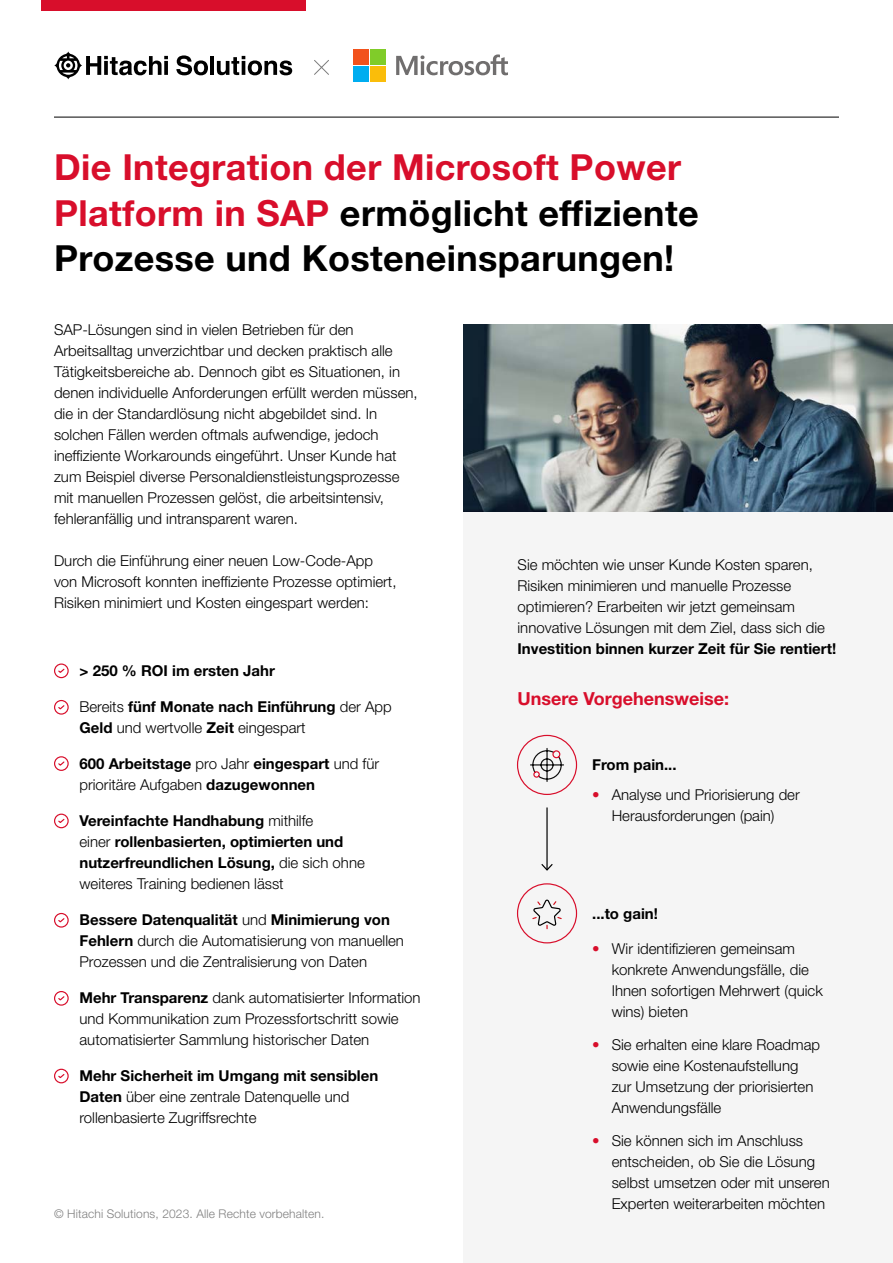
<style>
.page{position:relative;width:893px;height:1263px;background:#fff}
.page>*{position:absolute;margin:0;border:0;box-sizing:border-box;transform-origin:0 0}
.t1{font:700 36px/45px "Helvetica Neue LT Std";letter-spacing:.01em;color:#000}
.t2{font:700 18px "Helvetica Neue LT Std";color:#d80e2b}
.t3{font:300 15px/21px "Helvetica Neue LT Std";color:#000}
.t4{font:700 15px/21px "Helvetica Neue LT Std";color:#000}
.t5{font:300 12px "Helvetica Neue LT Std";letter-spacing:.01em;color:#808080}
.s1{color:#d80e2b}
.s2{font-weight:700}
.s3{font-weight:300}
</style>
<div class="page">
<img style="left:463px;top:325px;width:430px;height:187px">
<hr style="left:54px;top:117px;width:785px;height:1px;background:#000">
<div style="left:41px;top:0;width:264px;height:10px;background:#d80e2b"></div>
<svg style="left:314px;top:60px;width:15px;height:15px"></svg>
<svg style="left:396px;top:54px;width:112px;height:21px"></svg>
<div style="left:353px;top:49px;width:16px;height:16px;background:#f2521c"></div>
<div style="left:371px;top:49px;width:15px;height:16px;background:#80cc29"></div>
<div style="left:353px;top:66px;width:16px;height:15px;background:#00adf0"></div>
<div style="left:371px;top:66px;width:15px;height:15px;background:#fabd0a"></div>
<svg style="left:54px;top:51px;width:114px;height:28px"></svg>
<svg style="left:164px;top:61px;width:4px;height:14px"></svg>
<svg style="left:176px;top:55px;width:32px;height:20px"></svg>
<hr style="left:210px;top:56px;width:4px;height:19px;background:#000">
<svg style="left:217px;top:56px;width:75px;height:19px"></svg>
<div style="left:54px;top:663px;width:15px;height:15px;border:1px solid #d80e2b;border-radius:50%"></div>
<svg style="left:58px;top:668px;width:7px;height:5px"></svg>
<div style="left:54px;top:700px;width:15px;height:15px;border:1px solid #d80e2b;border-radius:50%"></div>
<svg style="left:58px;top:705px;width:7px;height:5px"></svg>
<div style="left:54px;top:756px;width:15px;height:15px;border:1px solid #d80e2b;border-radius:50%"></div>
<svg style="left:58px;top:761px;width:7px;height:5px"></svg>
<div style="left:54px;top:813px;width:15px;height:15px;border:1px solid #d80e2b;border-radius:50%"></div>
<svg style="left:58px;top:818px;width:7px;height:5px"></svg>
<div style="left:54px;top:913px;width:15px;height:14px;border:1px solid #d80e2b;border-radius:50%"></div>
<svg style="left:58px;top:918px;width:7px;height:5px"></svg>
<div style="left:54px;top:991px;width:15px;height:15px;border:1px solid #d80e2b;border-radius:50%"></div>
<svg style="left:58px;top:996px;width:7px;height:5px"></svg>
<div style="left:54px;top:1069px;width:15px;height:14px;border:1px solid #d80e2b;border-radius:50%"></div>
<svg style="left:58px;top:1074px;width:7px;height:5px"></svg>
<div style="left:463px;top:513px;width:430px;height:750px;background:#f5f5f5"></div>
<hr style="left:546px;top:807px;width:2px;height:63px;background:#000">
<svg style="left:541px;top:862px;width:12px;height:9px"></svg>
<div style="left:517px;top:883px;width:60px;height:60px;border:1px solid #d80e2b;border-radius:50%"></div>
<svg style="left:532px;top:899px;width:30px;height:31px"></svg>
<div style="left:517px;top:735px;width:60px;height:60px;border:1px solid #d80e2b;border-radius:50%"></div>
<svg style="left:530px;top:748px;width:34px;height:34px"></svg>
<h1 class="t1" style="left:54px;top:144px;width:646px"><span class="s1">Die Integration der Microsoft Power<br>Platform in SAP</span> ermöglicht effiziente<br>Prozesse und Kosteneinsparungen!</h1>
<p class="t3" style="left:54px;top:319px;width:365px">SAP-Lösungen sind in vielen Betrieben für den Arbeitsalltag unverzichtbar und decken praktisch alle Tätigkeitsbereiche ab. Dennoch gibt es Situationen, in denen individuelle Anforderungen erfüllt werden müssen, die in der Standardlösung nicht abgebildet sind. In solchen Fällen werden oftmals aufwendige, jedoch ineffiziente Workarounds eingeführt. Unser Kunde hat zum Beispiel diverse Personaldienstleistungsprozesse mit manuellen Prozessen gelöst, die arbeitsintensiv, fehleranfällig und intransparent waren.</p>
<p class="t3" style="left:54px;top:550px;width:344px">Durch die Einführung einer neuen Low-Code-App von Microsoft konnten ineffiziente Prozesse optimiert,<br>Risiken minimiert und Kosten eingespart werden:</p>
<p class="t4" style="left:80px;top:660px;width:197px">&gt; 250 % ROI im ersten Jahr</p>
<p class="t3" style="left:80px;top:696px;width:314px">Bereits <span class="s2">fünf Monate nach Einführung</span> der App<br><span class="s2">Geld</span> und wertvolle <span class="s2">Zeit</span> eingespart</p>
<p class="t4" style="left:80px;top:753px;width:301px">600 Arbeitstage <span class="s3">pro Jahr</span> eingespart <span class="s3">und für prioritäre Aufgaben</span> dazugewonnen</p>
<p class="t4" style="left:80px;top:810px;width:287px">Vereinfachte Handhabung <span class="s3">mithilfe<br>einer</span> rollenbasierten, optimierten und nutzerfreundlichen Lösung, <span class="s3">die sich ohne weiteres Training bedienen lässt</span></p>
<p class="t3" style="left:80px;top:909px;width:326px"><span class="s2">Bessere Datenqualität</span> und <span class="s2">Minimierung von<br>Fehlern</span> durch die Automatisierung von manuellen<br>Prozessen und die Zentralisierung von Daten</p>
<p class="t3" style="left:80px;top:987px;width:343px"><span class="s2">Mehr Transparenz</span> dank automatisierter Information und Kommunikation zum Prozessfortschritt sowie automatisierter Sammlung historischer Daten</p>
<p class="t3" style="left:80px;top:1065px;width:300px"><span class="s2">Mehr Sicherheit im Umgang mit sensiblen<br>Daten</span> über eine zentrale Datenquelle und rollenbasierte Zugriffsrechte</p>
<p class="t5" style="left:54px;top:1206px;width:272px">© Hitachi Solutions, 2023. Alle Rechte vorbehalten.</p>
<p class="t3" style="left:518px;top:554px;width:309px">Sie möchten wie unser Kunde Kosten sparen, Risiken minimieren und manuelle Prozesse optimieren? Erarbeiten wir jetzt gemeinsam innovative Lösungen mit dem Ziel, dass sich die</p>
<p class="t4" style="left:518px;top:638px;width:320px">Investition binnen kurzer Zeit für Sie rentiert!</p>
<p class="t2" style="left:518px;top:687px;width:213px">Unsere Vorgehensweise:</p>
<p class="t4" style="left:592px;top:754px;width:86px">From pain...</p>
<p class="t3" style="left:592px;top:784px;width:209px;text-align:center"><span class="s1">•</span> Analyse und Priorisierung der<br>Herausforderungen (pain)</p>
<p class="t4" style="left:592px;top:902px;width:67px">...to gain!</p>
<p class="t3" style="left:612px;top:938px;width:213px;text-indent:-20px"><span class="s1">•</span> Wir identifizieren gemeinsam konkrete Anwendungsfälle, die<br>Ihnen sofortigen Mehrwert (quick wins) bieten</p>
<p class="t3" style="left:612px;top:1034px;width:210px;text-indent:-20px"><span class="s1">•</span> Sie erhalten eine klare Roadmap sowie eine Kostenaufstellung zur Umsetzung der priorisierten<br>Anwendungsfälle</p>
<p class="t3" style="left:612px;top:1130px;width:220px;text-indent:-20px"><span class="s1">•</span> Sie können sich im Anschluss entscheiden, ob Sie die Lösung selbst umsetzen oder mit unseren<br>Experten weiterarbeiten möchten</p>
</div>
